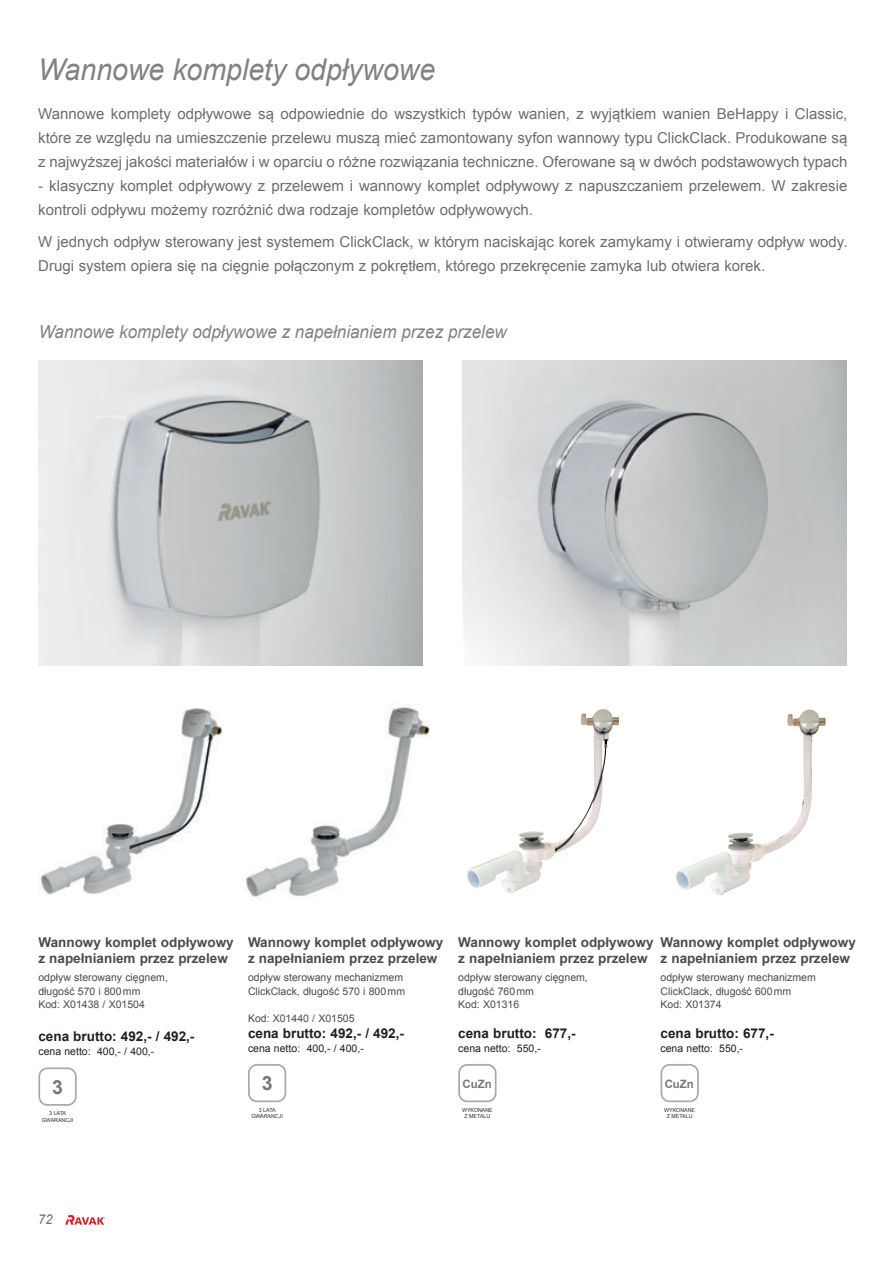
<style>
.page{position:relative;width:893px;height:1263px;background:#fff}
.page>*{position:absolute;margin:0;border:0;box-sizing:border-box;transform-origin:0 0}
.t1{font:italic 30px "Arial";color:#808285;scale:.95 1}
.t2{font:700 19.5px "Arial";color:#76787b}
.t3{font:italic 18px "Arial";color:#808285;scale:.95 1}
.t4{font:15px/24px "Arial";color:#6c6d70}
.t5{font:700 13.5px/16.5px "Arial";color:#4b4c4d}
.t6{font:700 13.5px "Arial";color:#231f20}
.t7{font:italic 13.5px "Arial";color:#6c6d70;scale:.95 1}
.t8{font:700 11.4px "Arial";color:#76787b}
.t9{font:10.5px/13.5px "Arial";color:#4b4c4d}
.t10{font:10.5px "Arial";color:#231f20}
.t11{font:5.55px/6.6px "Arial";color:#312f30;text-align:center;scale:.95 1}
</style>
<div class="page">
<svg style="left:65px;top:1215px;width:40px;height:10px"></svg>
<img style="left:40px;top:709px;width:182px;height:186px">
<img style="left:241px;top:707px;width:189px;height:191px">
<img style="left:467px;top:711px;width:130px;height:177px">
<img style="left:676px;top:711px;width:128px;height:179px">
<img style="left:39px;top:360px;width:384px;height:306px">
<img style="left:462px;top:360px;width:384px;height:306px">
<div style="left:38px;top:1067px;width:39px;height:39px;border:2px solid #a8a9ad;border-radius:8px"></div>
<div style="left:458px;top:1064px;width:39px;height:38px;border:2px solid #a8a9ad;border-radius:8px"></div>
<div style="left:248px;top:1064px;width:38px;height:38px;border:2px solid #a8a9ad;border-radius:8px"></div>
<div style="left:660px;top:1064px;width:39px;height:38px;border:2px solid #a8a9ad;border-radius:8px"></div>
<h1 class="t1" style="left:38px;top:50px;width:419px">Wannowe komplety odpływowe</h1>
<p class="t4" style="left:38px;top:102px;width:811px;text-align:justify">Wannowe komplety odpływowe są odpowiednie do wszystkich typów wanien, z wyjątkiem wanien BeHappy i Classic, które ze względu na umieszczenie przelewu muszą mieć zamontowany syfon wannowy typu ClickClack. Produkowane są z najwyższej jakości materiałów i w oparciu o różne rozwiązania techniczne. Oferowane są w dwóch podstawowych typach</p>
<p class="t4" style="left:38px;top:174px;width:811px">- klasyczny komplet odpływowy z przelewem i wannowy komplet odpływowy z napuszczaniem przelewem. W zakresie kontroli odpływu możemy rozróżnić dwa rodzaje kompletów odpływowych.</p>
<p class="t4" style="left:38px;top:230px;width:811px">W jednych odpływ sterowany jest systemem ClickClack, w którym naciskając korek zamykamy i otwieramy odpływ wody.<br>Drugi system opiera się na cięgnie połączonym z pokrętłem, którego przekręcenie zamyka lub otwiera korek.</p>
<p class="t3" style="left:39px;top:320px;width:494px">Wannowe komplety odpływowe z napełnianiem przez przelew</p>
<p class="t5" style="left:38px;top:934px;width:197px">Wannowy komplet odpływowy z napełnianiem przez przelew</p>
<p class="t9" style="left:38px;top:971px;width:131px">odpływ sterowany cięgnem, długość 570 i 800 mm<br>Kod: X01438 / X01504</p>
<p class="t6" style="left:38px;top:1027px;width:158px">cena brutto: 492,- / 492,-</p>
<p class="t10" style="left:38px;top:1044px;width:117px">cena netto: 400,- / 400,-</p>
<p class="t5" style="left:248px;top:934px;width:197px">Wannowy komplet odpływowy z napełnianiem przez przelew</p>
<p class="t9" style="left:248px;top:971px;width:159px">odpływ sterowany mechanizmem<br>ClickClack, długość 570 i 800 mm</p>
<p class="t9" style="left:248px;top:1011px;width:108px">Kod: X01440 / X01505</p>
<p class="t6" style="left:248px;top:1024px;width:158px">cena brutto: 492,- / 492,-</p>
<p class="t10" style="left:248px;top:1041px;width:117px">cena netto: 400,- / 400,-</p>
<p class="t5" style="left:458px;top:934px;width:197px">Wannowy komplet odpływowy z napełnianiem przez przelew</p>
<p class="t9" style="left:458px;top:971px;width:131px">odpływ sterowany cięgnem, długość 760 mm<br>Kod: X01316</p>
<p class="t6" style="left:458px;top:1024px;width:119px">cena brutto: 677,-</p>
<p class="t10" style="left:458px;top:1041px;width:84px">cena netto: 550,-</p>
<p class="t5" style="left:660px;top:934px;width:197px">Wannowy komplet odpływowy z napełnianiem przez przelew</p>
<p class="t9" style="left:660px;top:971px;width:157px">odpływ sterowany mechanizmem<br>ClickClack, długość 600 mm<br>Kod: X01374</p>
<p class="t6" style="left:660px;top:1024px;width:115px">cena brutto: 677,-</p>
<p class="t10" style="left:660px;top:1041px;width:84px">cena netto: 550,-</p>
<h2 class="t2" style="left:262px;top:1070px;width:12px">3</h2>
<p class="t8" style="left:462px;top:1076px;width:31px">CuZn</p>
<p class="t11" style="left:251px;top:1106px;width:35px">3 LATA<br>GWARANCJI</p>
<p class="t11" style="left:664px;top:1106px;width:34px">WYKONANE<br>Z METALU</p>
<p class="t8" style="left:665px;top:1076px;width:31px">CuZn</p>
<h2 class="t2" style="left:52px;top:1074px;width:12px">3</h2>
<p class="t11" style="left:42px;top:1110px;width:35px">3 LATA<br>GWARANCJI</p>
<p class="t11" style="left:462px;top:1106px;width:34px">WYKONANE<br>Z METALU</p>
<p class="t7" style="left:38px;top:1210px;width:17px">72</p>
</div>
